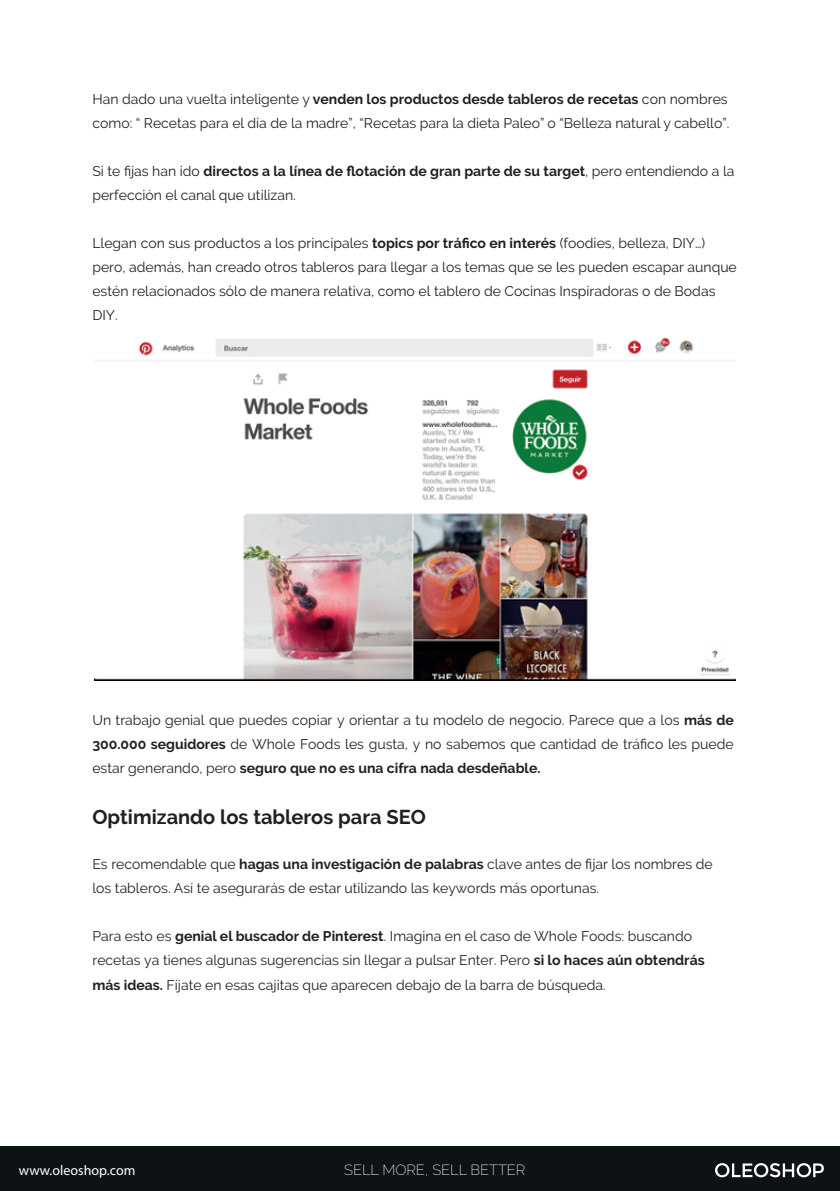
<style>
.page{position:relative;width:840px;height:1191px;background:#fff}
.page>*{position:absolute;margin:0;border:0;box-sizing:border-box;transform-origin:0 0}
.t1{font:700 20px "Raleway";color:#231f20}
.t2{font:200 14.6px "Raleway";color:#fff}
.t3{font:14px/24px "Raleway";color:#231f20}
.t4{font:14px "Myriad Pro";color:#fff}
.s1{font-weight:700}
</style>
<div class="page">
<div style="left:0;top:1146px;width:839px;height:45px;background:#0d1214"></div>
<svg style="left:715px;top:1163px;width:108px;height:14px"></svg>
<img style="left:95px;top:337px;width:640px;height:344px">
<p class="t3" style="left:92px;top:87px;width:638px">Han dado una vuelta inteligente y <span class="s1">venden los productos desde tableros de recetas</span> con nombres como: “ Recetas para el día de la madre”, “Recetas para la dieta Paleo” o “Belleza natural y cabello”.</p>
<p class="t3" style="left:92px;top:159px;width:643px">Si te fijas han ido <span class="s1">directos a la línea de flotación de gran parte de su target</span>, pero entendiendo a la perfección el canal que utilizan.</p>
<p class="t3" style="left:92px;top:231px;width:645px">Llegan con sus productos a los principales <span class="s1">topics por tráfico en interés</span> (foodies, belleza, DIY…) pero, además, han creado otros tableros para llegar a los temas que se les pueden escapar aunque estén relacionados sólo de manera relativa, como el tablero de Cocinas Inspiradoras o de Bodas DIY.</p>
<p class="t3" style="left:92px;top:708px;width:642px;text-align:justify">Un trabajo genial que puedes copiar y orientar a tu modelo de negocio. Parece que a los <span class="s1">más de 300.000 seguidores</span> de Whole Foods les gusta, y no sabemos que cantidad de tráfico les puede estar generando, pero <span class="s1">seguro que no es una cifra nada desdeñable.</span></p>
<h1 class="t1" style="left:92px;top:805px;width:335px">Optimizando los tableros para SEO</h1>
<p class="t3" style="left:92px;top:852px;width:621px">Es recomendable que <span class="s1">hagas una investigación de palabras</span> clave antes de fijar los nombres de los tableros. Así te asegurarás de estar utilizando las keywords más oportunas.</p>
<p class="t3" style="left:92px;top:924px;width:613px">Para esto es <span class="s1">genial el buscador de Pinterest</span>. Imagina en el caso de Whole Foods: buscando recetas ya tienes algunas sugerencias sin llegar a pulsar Enter. Pero <span class="s1">si lo haces aún obtendrás más ideas.</span> Fíjate en esas cajitas que aparecen debajo de la barra de búsqueda.</p>
<p class="t4" style="left:19px;top:1161px;width:118px">www.oleoshop.com</p>
<p class="t2" style="left:344px;top:1161px;width:182px">SELL MORE, SELL BETTER</p>
</div>
